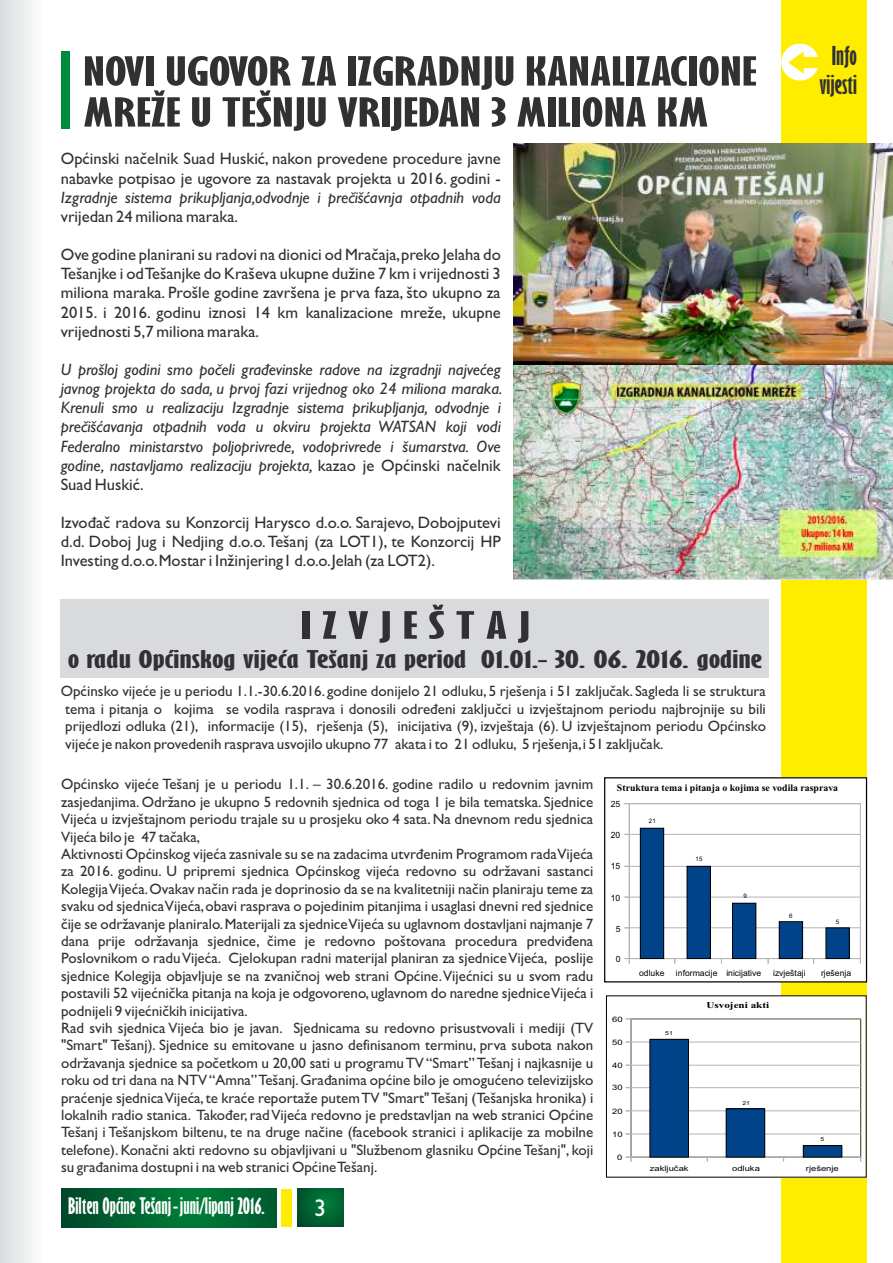
<style>
.page{position:relative;width:893px;height:1263px;background:#fff}
.page>*{position:absolute;margin:0;border:0;box-sizing:border-box;transform-origin:0 0}
.t1{font:700 extra-condensed 36.9px/41px "Gill Sans";color:#313134;scale:1.84 1}
.t2{font:700 extra-condensed 34.65px "Gill Sans";color:#313134;scale:1.96 1}
.t3{font:700 extra-condensed 24px/28.8px "Gill Sans";color:#313134;text-align:center;scale:1.18 1}
.t4{font:24px "Gill Sans";color:#fefefe}
.t5{font:700 extra-condensed 22.5px "Gill Sans";color:#313134;scale:1.96 1}
.t6{font:700 extra-condensed 21px "Gill Sans";color:#fefefe;scale:1.08 1}
.t7{font:16.5px/19.2px "Gill Sans";color:#313134;text-align:justify}
.t8{font:italic 16.5px/19.2px "Gill Sans";color:#313134;text-align:justify}
.t9{font:15px/17.4px "Gill Sans";color:#313134;text-align:justify}
.t10{font:700 9.9px "Times New Roman";color:#000}
.t11{font:700 8.85px "Times New Roman";color:#000;scale:1.26 1}
.t12{font:8.55px "Arial";color:#000}
.t13{font:7.5px "Arial";color:#000;scale:1.26 1}
.t14{font:6.15px "Arial";color:#000}
.t15{font:5.4px "Arial";color:#000;scale:1.26 1}
.s1{font-style:normal}
</style>
<div class="page">
<div style="left:60px;top:599px;width:709px;height:79px;background:#d9dadb"></div>
<div style="left:782px;top:0;width:85px;height:1263px;background:#ffed00"></div>
<div style="left:781px;top:44px;width:38px;height:37px;background:#fefefe;border-radius:50%"></div>
<svg style="left:788px;top:51px;width:31px;height:23px"></svg>
<div style="left:62px;top:51px;width:8px;height:77px;background:#008c3e"></div>
<svg style="left:297px;top:1189px;width:46px;height:38px;background:#006230"></svg>
<svg style="left:62px;top:1189px;width:214px;height:38px;background:#006631"></svg>
<div style="left:281px;top:1189px;width:11px;height:38px;background:#ffed00"></div>
<img style="left:514px;top:144px;width:378px;height:222px">
<img style="left:514px;top:366px;width:379px;height:214px">
<svg style="left:628px;top:779px;width:237px;height:201px"></svg>
<svg style="left:624px;top:803px;width:237px;height:160px"></svg>
<hr style="left:629px;top:804px;width:1px;height:154px;background:#b4b4b4">
<div style="left:826px;top:928px;width:23px;height:30px;background:#004389"></div>
<div style="left:779px;top:922px;width:24px;height:36px;background:#004389"></div>
<div style="left:779px;top:921px;width:24px;height:38px;border:1px solid #000"></div>
<div style="left:732px;top:903px;width:24px;height:55px;background:#004389"></div>
<div style="left:732px;top:903px;width:24px;height:56px;border:1px solid #000"></div>
<div style="left:687px;top:866px;width:23px;height:92px;background:#004389"></div>
<div style="left:640px;top:828px;width:24px;height:130px;background:#004389"></div>
<div style="left:640px;top:828px;width:24px;height:131px;border:1px solid #000"></div>
<div style="left:604px;top:777px;width:263px;height:205px;border:1px solid #000"></div>
<svg style="left:625px;top:997px;width:239px;height:178px"></svg>
<svg style="left:626px;top:1018px;width:235px;height:143px"></svg>
<hr style="left:631px;top:1019px;width:1px;height:138px;background:#b4b4b4">
<div style="left:803px;top:1145px;width:39px;height:12px;background:#004389"></div>
<div style="left:803px;top:1145px;width:39px;height:12px;border:1px solid #000"></div>
<div style="left:726px;top:1109px;width:39px;height:48px;background:#004389"></div>
<div style="left:726px;top:1108px;width:39px;height:49px;border:1px solid #000"></div>
<div style="left:650px;top:1039px;width:38px;height:118px;background:#004389"></div>
<div style="left:650px;top:1039px;width:39px;height:118px;border:1px solid #000"></div>
<h1 class="t1" style="left:83px;top:52px;width:368px">NOVI UGOVOR ZA IZGRADNJU KANALIZACIONE<br>MREŽEU TEŠNJU VRIJEDAN 3 MILIONA KM</h1>
<p class="t7" style="left:61px;top:151px;width:442px">Općinski načelnik Suad Huskić, nakon provedene procedure javne nabavke potpisao je ugovore za nastavak projekta u 2016. godini -</p>
<p class="t8" style="left:61px;top:189px;width:442px">Izgradnje sistema prikupljanja,odvodnje i prečišćavnja otpadnih voda</p>
<p class="t7" style="left:61px;top:208px;width:179px">vrijedan 24 miliona maraka.</p>
<p class="t7" style="left:61px;top:247px;width:442px">Ove godine planirani su radovi na dionici od Mračaja,preko Jelaha do Tešanjke i od Tešanjke do Kraševa ukupne dužine 7 km i vrijednosti 3 miliona maraka. Prošle godine završena je prva faza, što ukupno za 2015. i 2016. godinu iznosi 14 km kanalizacione mreže, ukupne vrijednosti 5,7 miliona maraka.</p>
<p class="t8" style="left:61px;top:362px;width:443px">U prošloj godini smo počeli građevinske radove na izgradnji najvećeg javnog projekta do sada, u prvoj fazi vrijednog oko 24 miliona maraka.<br>Krenuli smo u realizaciju Izgradnje sistema prikupljanja, odvodnje i prečišćavanja otpadnih voda u okviru projekta WATSAN koji vodi Federalno ministarstvo poljoprivrede, vodoprivrede i šumarstva. Ove godine, nastavljamo realizaciju projekta, <span class="s1">kazao je Općinski načelnik Suad Huskić.</span></p>
<p class="t7" style="left:61px;top:515px;width:442px">Izvođač radova su Konzorcij Harysco d.o.o. Sarajevo, Dobojputevi d.d. Doboj Jug i Nedjing d.o.o.Tešanj (za LOT1), te Konzorcij HP Investing d.o.o.Mostar i Inžinjering1 d.o.o.Jelah (za LOT2).</p>
<h2 class="t2" style="left:300px;top:611px;width:119px">I Z V J E Š T A J</h2>
<h3 class="t5" style="left:68px;top:650px;width:356px">o radu Općinskog vijeća Tešanj za period 01.01.- 30. 06. 2016. godine</h3>
<p class="t9" style="left:61px;top:684px;width:707px">Općinsko vijeće je u periodu 1.1.-30.6.2016. godine donijelo 21 odluku, 5 rješenja i 51 zaključak. Sagleda li se struktura tema i pitanja o kojima se vodila rasprava i donosili određeni zaključci u izvještajnom periodu najbrojnije su bili prijedlozi odluka (21), informacije (15), rješenja (5), inicijativa (9), izvještaja (6). U izvještajnom periodu Općinsko vijeće je nakon provedenih rasprava usvojilo ukupno 77 akata i to 21 odluku, 5 rješenja,i 51 zaključak.</p>
<h3 class="t3" style="left:819px;top:43px;width:33px">Info vijesti</h3>
<p class="t9" style="left:61px;top:777px;width:534px;text-align:left">Općinsko vijeće Tešanj je u periodu 1.1. – 30.6.2016. godine radilo u redovnim javnim zasjedanjima. Održano je ukupno 5 redovnih sjednica od toga 1 je bila tematska. Sjednice Vijeća u izvještajnom periodu trajale su u prosjeku oko 4 sata.Na dnevnom redu sjednica Vijeća bilo je 47 tačaka,<br>Aktivnosti Općinskog vijeća zasnivale su se na zadacima utvrđenim Programom rada Vijeća za 2016. godinu. U pripremi sjednica Općinskog vijeća redovno su održavani sastanci Kolegija Vijeća.Ovakav način rada je doprinosio da se na kvalitetniji način planiraju teme za svaku od sjednica Vijeća,obavi rasprava o pojedinim pitanjima i usaglasi dnevni red sjednice čije se održavanje planiralo.Materijali za sjednice Vijeća su uglavnom dostavljani najmanje 7 dana prije održavanja sjednice, čime je redovno poštovana procedura predviđena Poslovnikom o radu Vijeća. Cjelokupan radni materijal planiran za sjednice Vijeća, poslije sjednice Kolegija objavljuje se na zvaničnoj web strani Općine.Vijećnici su u svom radu postavili 52 vijećnička pitanja na koja je odgovoreno,uglavnom do naredne sjednice Vijeća i podnijeli 9 vijećničkih inicijativa.<br>Rad svih sjednica Vijeća bio je javan. Sjednicama su redovno prisustvovali i mediji (TV "Smart" Tešanj). Sjednice su emitovane u jasno definisanom terminu, prva subota nakon održavanja sjednice sa početkom u 20,00 sati u programu TV “Smart” Tešanj i najkasnije u roku od tri dana na NTV “Amna” Tešanj.Građanima općine bilo je omogućeno televizijsko praćenje sjednica Vijeća,te kraće reportaže putem TV "Smart" Tešanj (Tešanjska hronika) i lokalnih radio stanica. Također,rad Vijeća redovno je predstavljan na web stranici Općine Tešanj i Tešanjskom biltenu, te na druge načine (facebook stranici i aplikacije za mobilne telefone). Konačni akti redovno su objavljivani u "Službenom glasniku Općine Tešanj", koji su građanima dostupni i na web stranici Općine Tešanj.</p>
<h3 class="t6" style="left:68px;top:1197px;width:184px">Bilten Općine Tešanj -juni/lipanj 2016.</h3>
<h3 class="t4" style="left:314px;top:1199px;width:13px">3</h3>
<p class="t10" style="left:617px;top:785px;width:223px">Struktura tema i pitanja o kojima se vodila rasprava</p>
<p class="t12" style="left:611px;top:801px;width:11px">25</p>
<p class="t12" style="left:611px;top:832px;width:11px">20</p>
<p class="t12" style="left:611px;top:862px;width:11px">15</p>
<p class="t12" style="left:611px;top:894px;width:11px">10</p>
<p class="t12" style="left:616px;top:925px;width:6px">5</p>
<p class="t12" style="left:616px;top:956px;width:6px">0</p>
<p class="t13" style="left:612px;top:1016px;width:10px">60</p>
<p class="t13" style="left:612px;top:1039px;width:10px">50</p>
<p class="t13" style="left:612px;top:1062px;width:10px">40</p>
<p class="t13" style="left:612px;top:1085px;width:10px">30</p>
<p class="t13" style="left:612px;top:1108px;width:10px">20</p>
<p class="t13" style="left:612px;top:1131px;width:10px">10</p>
<p class="t13" style="left:617px;top:1154px;width:6px">0</p>
<p class="t14" style="left:649px;top:819px;width:8px">21</p>
<p class="t14" style="left:696px;top:857px;width:8px">15</p>
<p class="t14" style="left:744px;top:894px;width:5px">9</p>
<p class="t14" style="left:789px;top:913px;width:5px">6</p>
<p class="t14" style="left:836px;top:920px;width:5px">5</p>
<p class="t12" style="left:639px;top:969px;width:27px">odluke</p>
<p class="t12" style="left:676px;top:969px;width:87px">informacije inicijative</p>
<p class="t12" style="left:773px;top:969px;width:34px">izvještaji</p>
<p class="t12" style="left:821px;top:969px;width:32px">rješenja</p>
<p class="t15" style="left:665px;top:1031px;width:8px">51</p>
<p class="t11" style="left:706px;top:1002px;width:51px">Usvojeni akti</p>
<p class="t15" style="left:742px;top:1101px;width:8px">21</p>
<p class="t15" style="left:820px;top:1137px;width:5px">5</p>
<p class="t13" style="left:650px;top:1166px;width:32px">zaključak</p>
<p class="t13" style="left:732px;top:1166px;width:24px">odluka</p>
<p class="t13" style="left:806px;top:1166px;width:28px">rješenje</p>
</div>
